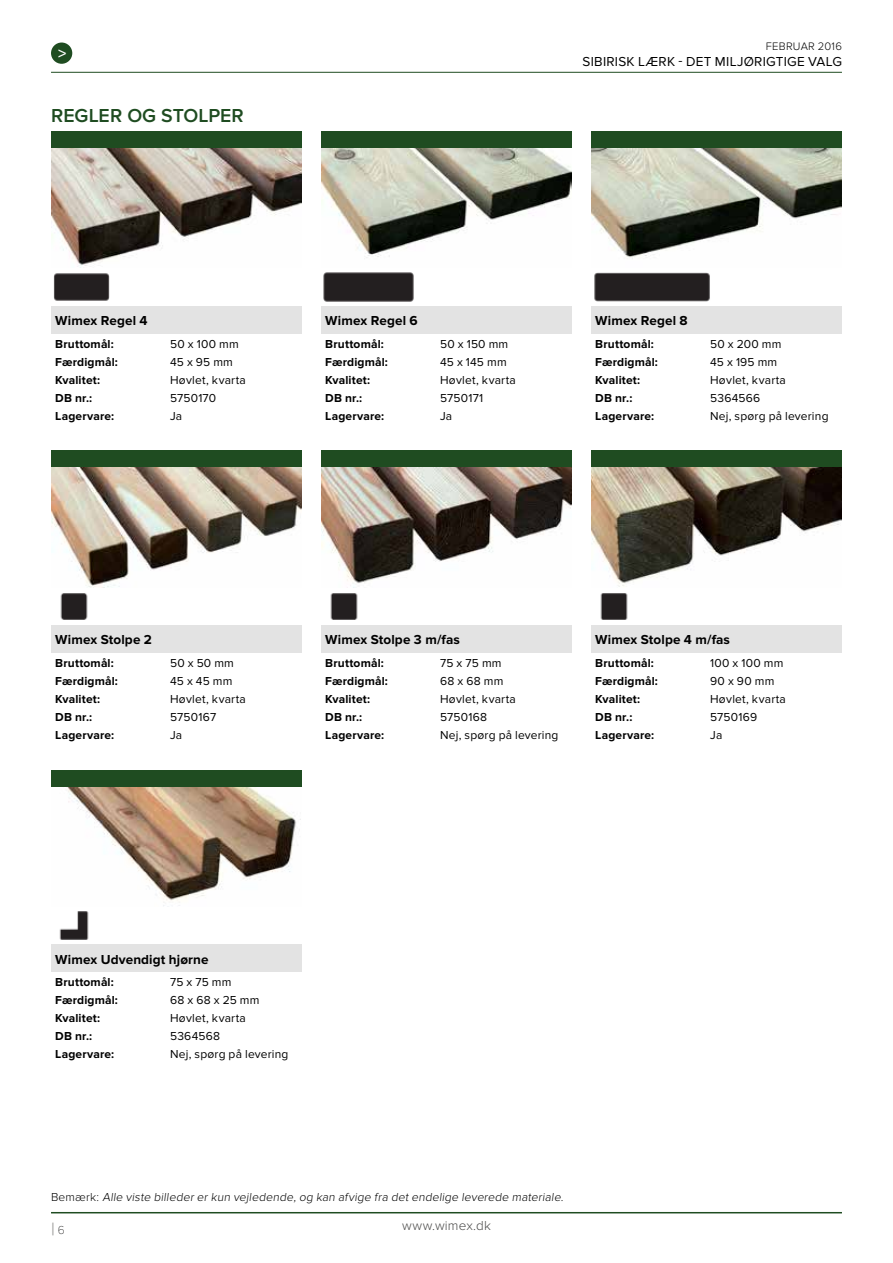
<style>
.page{position:relative;width:893px;height:1263px;background:#fff}
.page>*{position:absolute;margin:0;border:0;box-sizing:border-box;transform-origin:0 0}
.t1{font:600 19.5px "Proxima Nova";letter-spacing:.005em;color:#1f4c21}
.t2{font:18px "Proxima Nova";color:#9d9d9c}
.t3{font:600 16.5px "Proxima Nova";color:#fff}
.t4{font:700 13.5px "Proxima Nova";letter-spacing:.01em;color:#000}
.t5{font:13.5px "Proxima Nova";letter-spacing:.015em;color:#000}
.t6{font:300 13.5px "Proxima Nova";letter-spacing:.01em;color:#4a4a49}
.t7{font:700 12px "Proxima Nova";letter-spacing:.01em;color:#000}
.t8{font:12px "Proxima Nova";letter-spacing:.015em;color:#000}
.t9{font:300 12px "Proxima Nova";letter-spacing:-.065em;color:#000}
.t10{font:300 11.25px "Proxima Nova";letter-spacing:.02em;color:#000}
.s1{font-family:"Proxima Nova T";font-weight:100;font-size:12px;color:#000}
</style>
<div class="page">
<hr style="left:51px;top:72px;width:791px;height:1px;background:#1f4c21">
<hr style="left:51px;top:1212px;width:791px;height:1px;background:#1f4c21">
<div style="left:51px;top:43px;width:21px;height:21px;background:#1f4c21;border-radius:50%"></div>
<div style="left:51px;top:132px;width:251px;height:17px;background:#1f4c21"></div>
<div style="left:51px;top:306px;width:251px;height:28px;background:#e3e3e3"></div>
<img style="left:51px;top:149px;width:251px;height:119px">
<img style="left:53px;top:273px;width:57px;height:28px">
<div style="left:321px;top:132px;width:251px;height:17px;background:#1f4c21"></div>
<div style="left:321px;top:306px;width:251px;height:28px;background:#e3e3e3"></div>
<img style="left:321px;top:149px;width:251px;height:109px">
<img style="left:323px;top:272px;width:91px;height:30px">
<div style="left:591px;top:132px;width:251px;height:17px;background:#1f4c21"></div>
<div style="left:591px;top:306px;width:251px;height:28px;background:#e3e3e3"></div>
<img style="left:591px;top:149px;width:251px;height:110px">
<img style="left:594px;top:272px;width:116px;height:30px">
<div style="left:51px;top:451px;width:251px;height:17px;background:#1f4c21"></div>
<div style="left:51px;top:625px;width:251px;height:28px;background:#e3e3e3"></div>
<img style="left:51px;top:468px;width:251px;height:119px">
<img style="left:60px;top:593px;width:28px;height:27px">
<div style="left:321px;top:451px;width:251px;height:17px;background:#1f4c21"></div>
<div style="left:321px;top:625px;width:251px;height:28px;background:#e3e3e3"></div>
<img style="left:321px;top:468px;width:251px;height:116px">
<img style="left:330px;top:593px;width:28px;height:27px">
<div style="left:591px;top:451px;width:251px;height:17px;background:#1f4c21"></div>
<div style="left:591px;top:625px;width:251px;height:28px;background:#e3e3e3"></div>
<img style="left:591px;top:468px;width:251px;height:119px">
<img style="left:600px;top:593px;width:28px;height:27px">
<div style="left:51px;top:770px;width:251px;height:17px;background:#1f4c21"></div>
<div style="left:51px;top:944px;width:251px;height:28px;background:#e3e3e3"></div>
<img style="left:67px;top:787px;width:234px;height:119px">
<img style="left:59px;top:911px;width:30px;height:29px">
<h3 class="t3" style="left:58px;top:44px;width:10px">&gt;</h3>
<h1 class="t1" style="left:51px;top:104px;width:194px">REGLER OG STOLPER</h1>
<p class="t4" style="left:55px;top:313px;width:94px">Wimex Regel 4</p>
<p class="t7" style="left:55px;top:337px;width:60px">Bruttomål:</p>
<p class="t8" style="left:170px;top:337px;width:70px">50 x 100 mm</p>
<p class="t7" style="left:55px;top:355px;width:64px">Færdigmål:</p>
<p class="t8" style="left:170px;top:355px;width:64px">45 x 95 mm</p>
<p class="t7" style="left:55px;top:373px;width:46px">Kvalitet:</p>
<p class="t8" style="left:170px;top:373px;width:77px">H øvlet, kvarta</p>
<p class="t7" style="left:55px;top:391px;width:39px">DB nr.:</p>
<p class="t8" style="left:170px;top:391px;width:48px">5750170</p>
<p class="t7" style="left:55px;top:409px;width:60px">Lagervare:</p>
<p class="t8" style="left:170px;top:409px;width:14px">Ja</p>
<p class="t10" style="left:766px;top:39px;width:78px">FEBRUAR 2016</p>
<p class="t5" style="left:582px;top:53px;width:261px">Sibirisk Lærk - det miljørigtige valg</p>
<p class="t4" style="left:325px;top:313px;width:94px">Wimex Regel 6</p>
<p class="t7" style="left:325px;top:337px;width:60px">Bruttomål:</p>
<p class="t8" style="left:440px;top:337px;width:70px">50 x 150 mm</p>
<p class="t7" style="left:325px;top:355px;width:64px">Færdigmål:</p>
<p class="t8" style="left:440px;top:355px;width:68px">45 x 145 mm</p>
<p class="t7" style="left:325px;top:373px;width:46px">Kvalitet:</p>
<p class="t8" style="left:440px;top:373px;width:77px">H øvlet, kvarta</p>
<p class="t7" style="left:325px;top:391px;width:39px">DB nr.:</p>
<p class="t8" style="left:440px;top:391px;width:45px">5750171</p>
<p class="t7" style="left:325px;top:409px;width:60px">Lagervare:</p>
<p class="t8" style="left:440px;top:409px;width:14px">Ja</p>
<p class="t4" style="left:595px;top:313px;width:94px">Wimex Regel 8</p>
<p class="t7" style="left:595px;top:337px;width:60px">Bruttomål:</p>
<p class="t8" style="left:710px;top:337px;width:73px">50 x 200 mm</p>
<p class="t7" style="left:595px;top:355px;width:64px">Færdigmål:</p>
<p class="t8" style="left:710px;top:355px;width:69px">45 x 195 mm</p>
<p class="t7" style="left:595px;top:373px;width:46px">Kvalitet:</p>
<p class="t8" style="left:710px;top:373px;width:77px">H øvlet, kvarta</p>
<p class="t7" style="left:595px;top:391px;width:39px">DB nr.:</p>
<p class="t8" style="left:710px;top:391px;width:52px">5364566</p>
<p class="t7" style="left:595px;top:409px;width:60px">Lagervare:</p>
<p class="t8" style="left:710px;top:409px;width:120px">Nej, spørg på levering</p>
<p class="t4" style="left:55px;top:632px;width:98px">Wimex Stolpe 2</p>
<p class="t7" style="left:55px;top:656px;width:60px">Bruttomål:</p>
<p class="t8" style="left:170px;top:656px;width:65px">50 x 50 mm</p>
<p class="t7" style="left:55px;top:674px;width:64px">Færdigmål:</p>
<p class="t8" style="left:170px;top:674px;width:64px">45 x 45 mm</p>
<p class="t7" style="left:55px;top:692px;width:46px">Kvalitet:</p>
<p class="t8" style="left:170px;top:692px;width:77px">H øvlet, kvarta</p>
<p class="t7" style="left:55px;top:710px;width:39px">DB nr.:</p>
<p class="t8" style="left:170px;top:710px;width:48px">5750167</p>
<p class="t7" style="left:55px;top:728px;width:60px">Lagervare:</p>
<p class="t8" style="left:170px;top:728px;width:14px">Ja</p>
<p class="t4" style="left:325px;top:632px;width:136px">Wimex Stolpe 3 m/fas</p>
<p class="t7" style="left:325px;top:656px;width:60px">Bruttomål:</p>
<p class="t8" style="left:440px;top:656px;width:63px">75 x 75 mm</p>
<p class="t7" style="left:325px;top:674px;width:64px">Færdigmål:</p>
<p class="t8" style="left:440px;top:674px;width:65px">68 x 68 mm</p>
<p class="t7" style="left:325px;top:692px;width:46px">Kvalitet:</p>
<p class="t8" style="left:440px;top:692px;width:77px">H øvlet, kvarta</p>
<p class="t7" style="left:325px;top:710px;width:39px">DB nr.:</p>
<p class="t8" style="left:440px;top:710px;width:48px">5750168</p>
<p class="t7" style="left:325px;top:728px;width:60px">Lagervare:</p>
<p class="t8" style="left:440px;top:728px;width:120px">Nej, spørg på levering</p>
<p class="t4" style="left:595px;top:632px;width:136px">Wimex Stolpe 4 m/fas</p>
<p class="t7" style="left:595px;top:656px;width:60px">Bruttomål:</p>
<p class="t8" style="left:710px;top:656px;width:75px">100 x 100 mm</p>
<p class="t7" style="left:595px;top:674px;width:64px">Færdigmål:</p>
<p class="t8" style="left:710px;top:674px;width:66px">90 x 90 mm</p>
<p class="t7" style="left:595px;top:692px;width:46px">Kvalitet:</p>
<p class="t8" style="left:710px;top:692px;width:77px">H øvlet, kvarta</p>
<p class="t7" style="left:595px;top:710px;width:39px">DB nr.:</p>
<p class="t8" style="left:710px;top:710px;width:48px">5750169</p>
<p class="t7" style="left:595px;top:728px;width:60px">Lagervare:</p>
<p class="t8" style="left:710px;top:728px;width:14px">Ja</p>
<p class="t4" style="left:55px;top:951px;width:155px">Wimex Udvendigt hjørne</p>
<p class="t7" style="left:55px;top:975px;width:60px">Bruttomål:</p>
<p class="t8" style="left:170px;top:975px;width:63px">75 x 75 mm</p>
<p class="t7" style="left:55px;top:993px;width:64px">Færdigmål:</p>
<p class="t8" style="left:170px;top:993px;width:91px">68 x 68 x 25 mm</p>
<p class="t7" style="left:55px;top:1011px;width:46px">Kvalitet:</p>
<p class="t8" style="left:170px;top:1011px;width:77px">H øvlet, kvarta</p>
<p class="t7" style="left:55px;top:1029px;width:39px">DB nr.:</p>
<p class="t8" style="left:170px;top:1029px;width:51px">5364568</p>
<p class="t7" style="left:55px;top:1047px;width:60px">Lagervare:</p>
<p class="t8" style="left:170px;top:1047px;width:120px">Nej, spørg på levering</p>
<p class="t9" style="left:51px;top:1190px;width:516px">B e m æ r k : Alle viste billeder er kun vejledende, og kan afvige fra det endelige leverede materiale.</p>
<h2 class="t2" style="left:51px;top:1219px;width:15px">| <span class="s1">6</span></h2>
<p class="t6" style="left:402px;top:1217px;width:90px">www.wimex.dk</p>
</div>
